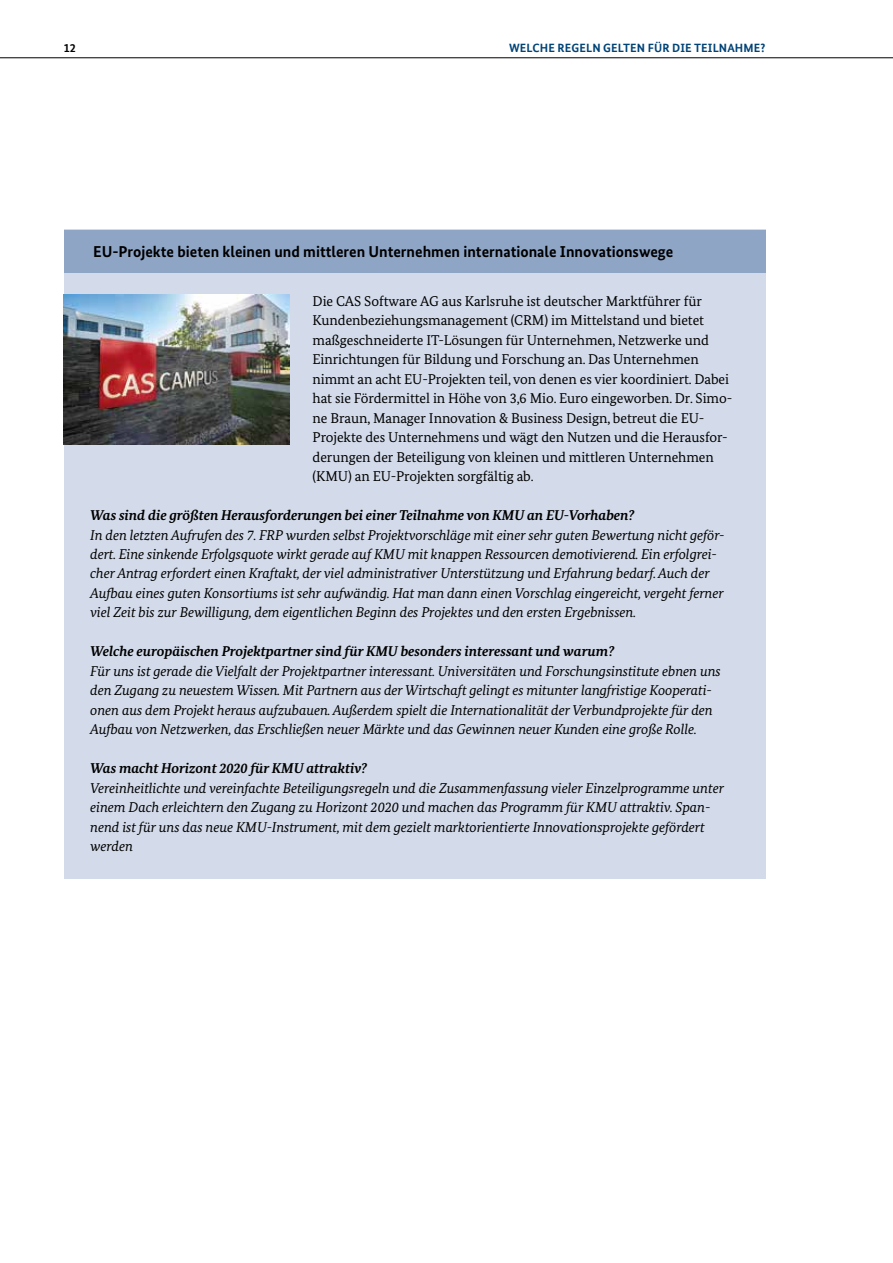
<style>
.page{position:relative;width:893px;height:1263px;background:#fff}
.page>*{position:absolute;margin:0;border:0;box-sizing:border-box;transform-origin:0 0}
.t1{font:700 15.75px "Bundes Sans";color:#000}
.t2{font:italic 14.25px/19.5px "Bundes Serif";letter-spacing:-.005em;color:#000}
.t3{font:14.25px/19.5px "Bundes Serif";letter-spacing:-.005em;color:#000}
.t4{font:700 12px "Bundes Sans Office";letter-spacing:.01em;color:#004377}
.t5{font:700 12px "Bundes Sans Office";color:#000}
.s1{font-weight:700}
</style>
<div class="page">
<hr style="left:0;top:57px;width:893px;height:1px;background:#000">
<div style="left:64px;top:230px;width:701px;height:649px;background:#d3dbea"></div>
<div style="left:64px;top:231px;width:701px;height:42px;background:#8fa5c6"></div>
<img style="left:64px;top:294px;width:225px;height:151px">
<p class="t5" style="left:64px;top:41px;width:13px">12</p>
<p class="t4" style="left:509px;top:41px;width:258px">WELCHE REGELN GELTEN FÜR DIE TEILNAHME?</p>
<h4 class="t1" style="left:93px;top:242px;width:582px">EU-Projekte bieten kleinen und mittleren Unternehmen internationale Innovationswege</h4>
<p class="t3" style="left:313px;top:291px;width:421px">Die CAS Software AG aus Karlsruhe ist deutscher Marktführer für Kundenbeziehungsmanagement (CRM) im Mittelstand und bietet maßgeschneiderte IT-Lösungen für Unternehmen, Netzwerke und Einrichtungen für Bildung und Forschung an. Das Unternehmen nimmt an acht EU-Projekten teil, von denen es vier koordiniert. Dabei hat sie Fördermittel in Höhe von 3,6 Mio. Euro eingeworben. Dr. Simo&shy;ne Braun, Manager Innovation &amp; Business Design, betreut die EU-Projekte des Unternehmens und wägt den Nutzen und die Herausfor&shy;derungen der Beteiligung von kleinen und mittleren Unternehmen (KMU) an EU-Projekten sorgfältig ab.</p>
<p class="t2" style="left:90px;top:505px;width:636px"><span class="s1">Was sind die größten Herausforderungen bei einer Teilnahme von KMU an EU-Vorhaben?<br></span>In den letzten Aufrufen des 7. FRP wurden selbst Projektvorschläge mit einer sehr guten Bewertung nicht geför&shy;dert. Eine sinkende Erfolgsquote wirkt gerade auf KMU mit knappen Ressourcen demotivierend. Ein erfolgrei&shy;cher Antrag erfordert einen Kraftakt, der viel administrativer Unterstützung und Erfahrung bedarf. Auch der Aufbau eines guten Konsortiums ist sehr aufwändig. Hat man dann einen Vorschlag eingereicht, vergeht ferner viel Zeit bis zur Bewilligung, dem eigentlichen Beginn des Projektes und den ersten Ergebnissen.</p>
<p class="t2" style="left:90px;top:642px;width:632px"><span class="s1">Welche europäischen Projektpartner sind für KMU besonders interessant und warum?<br></span>Für uns ist gerade die Vielfalt der Projektpartner interessant. Universitäten und Forschungsinstitute ebnen uns den Zugang zu neuestem Wissen. Mit Partnern aus der Wirtschaft gelingt es mitunter langfristige Kooperati&shy;onen aus dem Projekt heraus aufzubauen. Außerdem spielt die Internationalität der Verbundprojekte für den Aufbau von Netzwerken, das Erschließen neuer Märkte und das Gewinnen neuer Kunden eine große Rolle.</p>
<p class="t2" style="left:90px;top:759px;width:635px"><span class="s1">Was macht Horizont 2020 für KMU attraktiv?<br></span>Vereinheitlichte und vereinfachte Beteiligungsregeln und die Zusammenfassung vieler Einzelprogramme unter einem Dach erleichtern den Zugang zu Horizont 2020 und machen das Programm für KMU attraktiv. Span&shy;nend ist für uns das neue KMU-Instrument, mit dem gezielt marktorientierte Innovationsprojekte gefördert werden</p>
</div>
